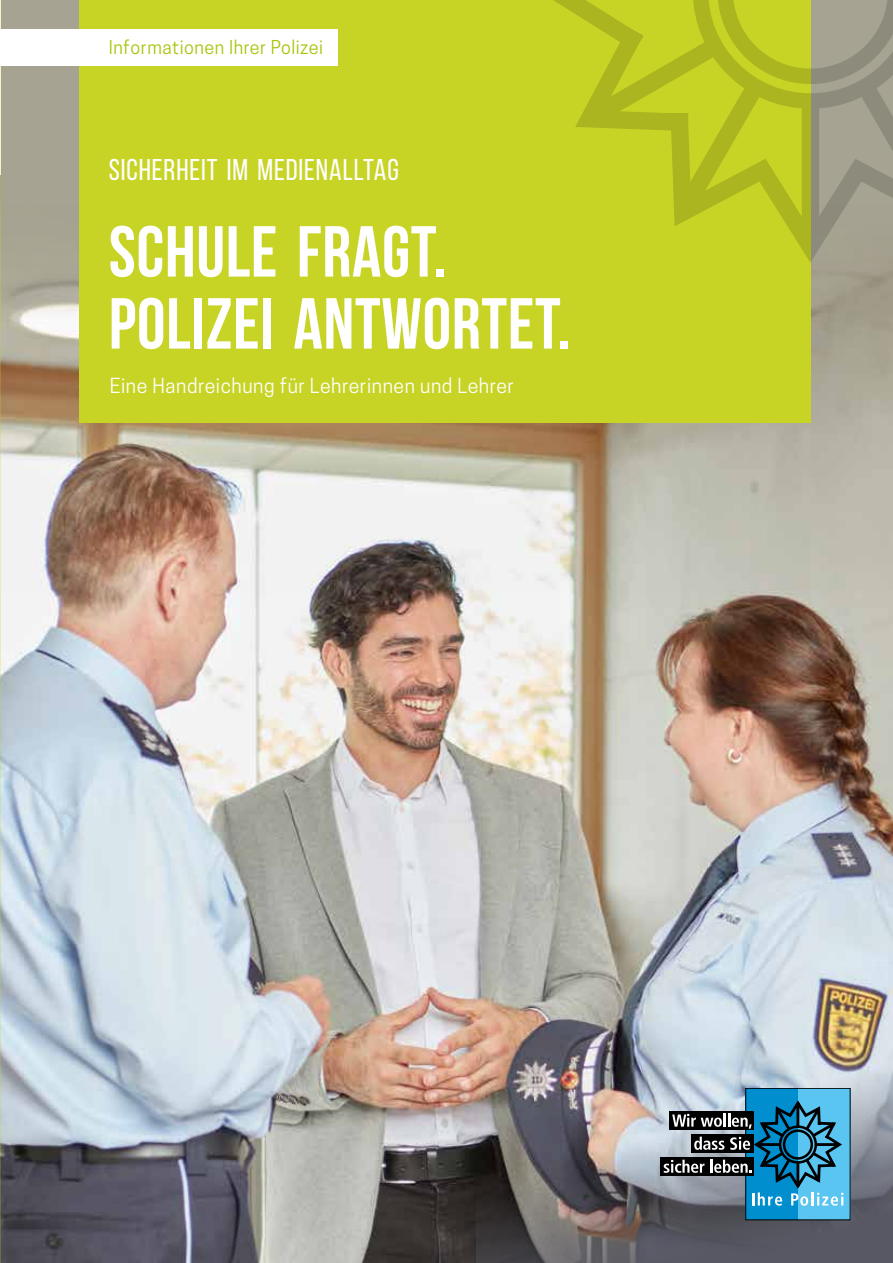
<style>
.page{position:relative;width:893px;height:1263px;background:#fff}
.page>*{position:absolute;margin:0;border:0;box-sizing:border-box;transform-origin:0 0}
.t1{font:700 72px/72px "Bebas Neue";letter-spacing:.01em;color:#fff}
.t2{font:30px "Bebas Neue";letter-spacing:.03em;color:#fff}
.t3{font:19.5px "Cooper Hewitt";letter-spacing:.03em;color:#fff}
.t4{font:18px "Cooper Hewitt";letter-spacing:.03em;color:#a9c308}
</style>
<div class="page">
<img style="left:0;top:175px;width:893px;height:1088px">
<img style="left:476px;top:967px;width:417px;height:296px">
<svg style="left:1px;top:0;width:892px;height:593px"></svg>
<div style="left:746px;top:1088px;width:52px;height:132px;background:#008ecf"></div>
<div style="left:798px;top:1088px;width:52px;height:132px;background:#5bc5f2"></div>
<div style="left:745px;top:1088px;width:105px;height:132px;border:1px solid #000"></div>
<div style="left:660px;top:1158px;width:93px;height:18px;background:#000"></div>
<svg style="left:664px;top:1098px;width:180px;height:107px"></svg>
<div style="left:79px;top:0;width:731px;height:423px;background:#c7d426"></div>
<div style="left:0;top:30px;width:337px;height:36px;background:#fff"></div>
<svg style="left:553px;top:0;width:340px;height:264px"></svg>
<svg style="left:685px;top:0;width:208px;height:116px"></svg>
<p class="t4" style="left:109px;top:37px;width:216px">Informationen Ihrer Polizei</p>
<h2 class="t2" style="left:109px;top:153px;width:292px">SICHERHEIT IM MEDIENALLTAG</h2>
<h1 class="t1" style="left:109px;top:215px;width:463px">SCHULE FRAGT.<br>POLIZEI ANTWORTET.</h1>
<p class="t3" style="left:110px;top:374px;width:406px">Eine Handreichung für Lehrerinnen und Lehrer</p>
</div>
